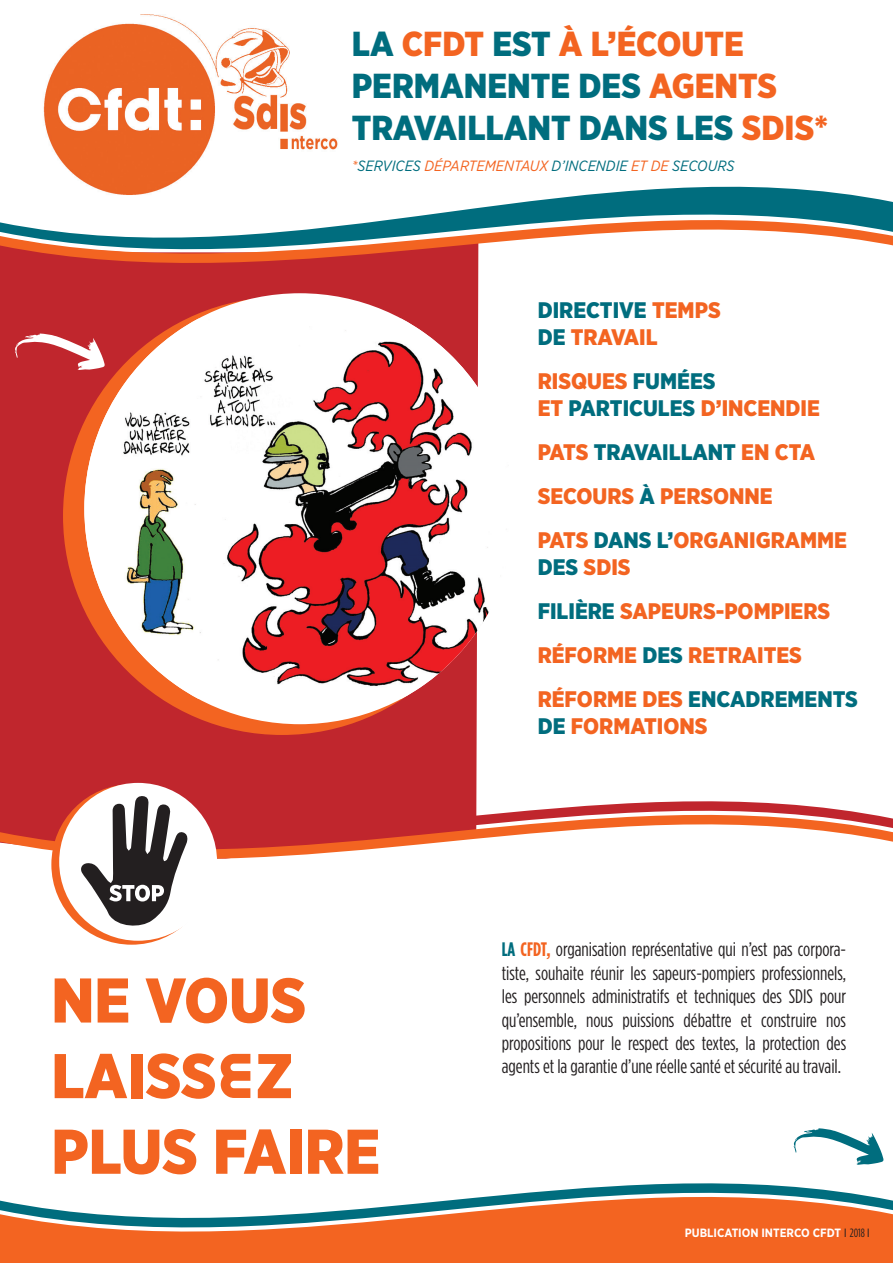
<style>
.page{position:relative;width:893px;height:1263px;background:#fff}
.page>*{position:absolute;margin:0;border:0;box-sizing:border-box;transform-origin:0 0}
.t1{font:900 63px/75.6px "Gotham Narrow";color:#f36421}
.t2{font:900 34.65px/41.5px "Gotham Narrow";color:#006d7e}
.t3{font:900 22.5px/44px "Gotham Narrow";color:#f36421}
.t4{font:900 22.5px "Gotham Narrow";color:#006d7e}
.t5{font:19.5px/23.4px "Gotham Condensed";color:#231f20;text-align:justify}
.t6{font:italic 14.85px "Gotham Narrow";color:#006d7e}
.t7{font:700 12px "Gotham Narrow";color:#fff}
.s1{color:#f36421}
.s2{font-family:"CFDT";font-stretch:condensed}
.s3{color:#006d7e}
.s4{font-weight:700;color:#006d7e}
.s5{font-weight:700;color:#f36421}
.s6{font-weight:400;color:#231f20}
.s7{font-family:"Gotham Condensed";font-weight:400;color:#231f20}
</style>
<div class="page">
<svg style="left:0;top:305px;width:478px;height:454px;fill:#c0262d"></svg>
<div style="left:0;top:292px;width:479px;height:13px;background:#c0262d"></div>
<svg style="left:0;top:186px;width:893px;height:106px"></svg>
<svg style="left:0;top:1183px;width:893px;height:80px;fill:#f36421"></svg>
<svg style="left:0;top:759px;width:893px;height:129px"></svg>
<img style="left:37px;top:14px;width:303px;height:190px">
<div style="left:84px;top:293px;width:431px;height:431px;background:#fff;border-radius:50%"></div>
<img style="left:84px;top:319px;width:405px;height:380px">
<svg style="left:15px;top:333px;width:90px;height:37px"></svg>
<svg style="left:793px;top:1128px;width:91px;height:37px"></svg>
<div style="left:53px;top:785px;width:157px;height:158px;background:#f36421;border-radius:50%"></div>
<div style="left:59px;top:783px;width:158px;height:158px;background:#fff;border-radius:50%"></div>
<svg style="left:80px;top:795px;width:108px;height:133px"></svg>
<h2 class="t2" style="left:352px;top:23px;width:478px">LA <span class="s1">CFDT</span> EST <span class="s1">À L’ÉCOUTE<br></span>PERMANENTE DES <span class="s1">AGENTS<br></span>TRAVAILLANT DANS LES <span class="s1">SDIS*</span></h2>
<p class="t6" style="left:352px;top:157px;width:384px"><span class="s1">*</span>SERVICES <span class="s1">DÉPARTEMENTAUX</span> D’INCENDIE <span class="s1">ET DE</span> SECOURS</p>
<h1 class="t1" style="left:51px;top:962px;width:330px">NE VOUS<br>LAISS<span class="s2">e</span>Z<br>PLUS FAIRE</h1>
<p class="t3" style="left:538px;top:296px;width:185px;line-height:27px"><span class="s3">DIRECTIVE</span> TEMPS<br><span class="s3">DE</span> TRAVAIL</p>
<p class="t3" style="left:538px;top:367px;width:284px;line-height:27px">RISQUES <span class="s3">FUMÉES<br></span>ET <span class="s3">PARTICULES</span> D’INCENDIE</p>
<p class="t3" style="left:538px;top:430px;width:311px">PATS <span class="s3">TRAVAILLANT</span> EN CTA<br>SECOURS <span class="s3">À</span> PERSONNE<br>PATS <span class="s3">DANS L’</span>ORGANIGRAMME</p>
<p class="t3" style="left:538px;top:545px;width:294px"><span class="s3">DES</span> SDIS<br><span class="s3">FILIÈRE</span> SAPEURS-POMPIERS<br>RÉFORME <span class="s3">DES</span> RETRAITES<br>RÉFORME</p>
<p class="t4" style="left:642px;top:684px;width:134px"><span class="s1">DES</span> ENCADREMEN</p>
<p class="t4" style="left:833px;top:684px;width:26px">TS</p>
<p class="t3" style="left:538px;top:704px;width:62px"><span class="s3">DE</span> FORMA</p>
<p class="t3" style="left:644px;top:704px;width:26px">TIONS</p>
<p class="t5" style="left:502px;top:938px;width:346px"><span class="s4">La</span> <span class="s5">CFDT,</span> organisation représentative qui n’est pas corpora&shy;tiste, souhaite réunir les sapeurs-pompiers professionnels, les personnels administratifs et techniques des SDIS pour qu’ensemble, nous puissions débattre et construire nos propositions pour le respect des textes, la protection des agents et la garantie d’une réelle santé et sécurité au travail.</p>
<p class="t7" style="left:685px;top:1225px;width:187px">PUBLICATION INTERCO CFDT <span class="s6">I</span> <span class="s7">2018</span> <span class="s6">I</span></p>
</div>
